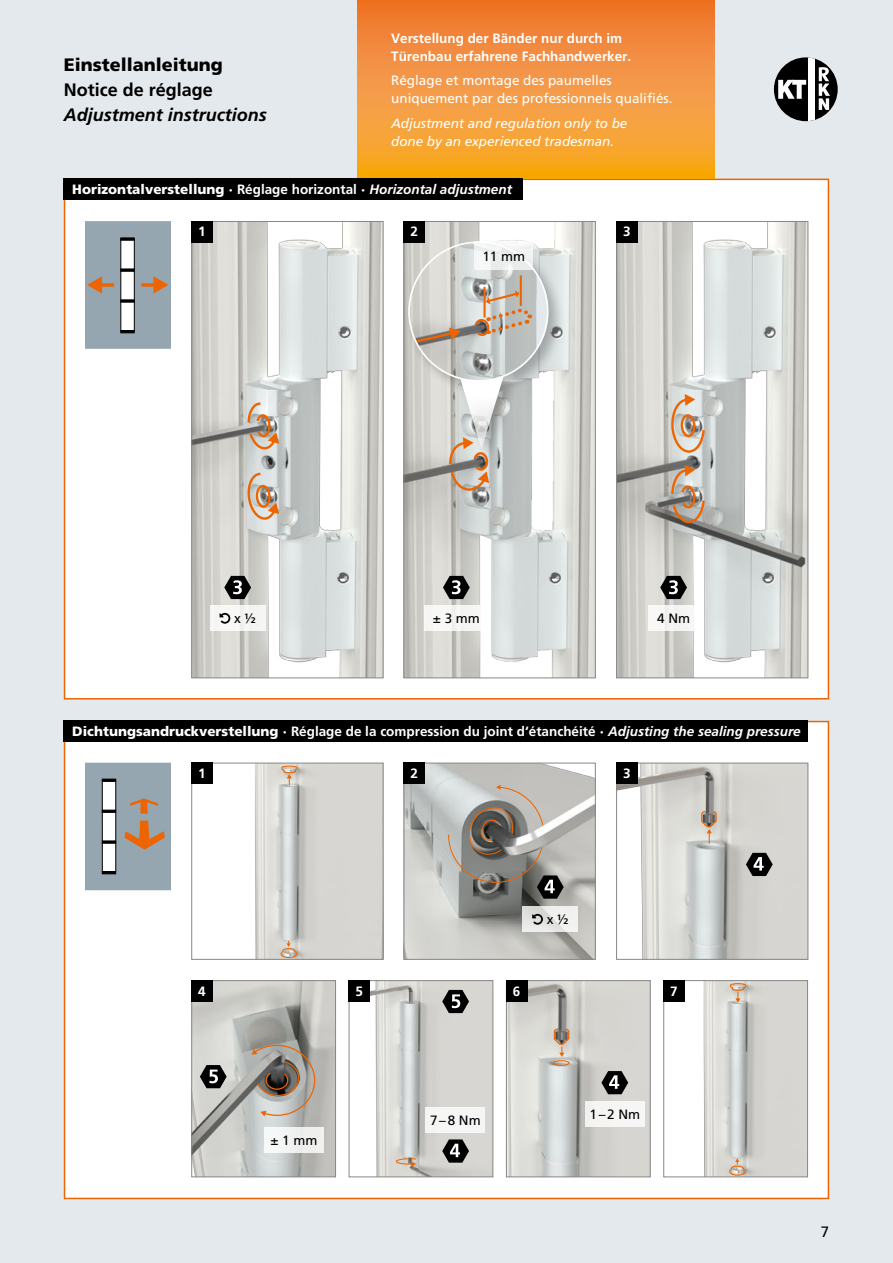
<style>
.page{position:relative;width:893px;height:1263px;background:#e3e9ec}
.page>*{position:absolute;margin:0;border:0;box-sizing:border-box;transform-origin:0 0}
.t1{font:italic 700 18px "Frutiger LT Pro";color:#000}
.t2{font:900 18px "Frutiger LT Pro";color:#000}
.t3{font:700 18px "Frutiger LT Pro";color:#000}
.t4{font:15px "Frutiger LT Pro";color:#000}
.t5{font:700 13.5px/18px "Frutiger LT Pro";color:#fff}
.t6{font:13.5px/18px "Frutiger LT Pro";color:#fff}
.t7{font:italic 13.5px/18px "Frutiger LT Pro";letter-spacing:-.005em;color:#fff}
.t8{font:900 13.5px "Frutiger LT Pro";color:#fff}
.t9{font:13.5px "Frutiger LT Pro";color:#000}
.s1{font-weight:700}
.s2{font-weight:700;font-style:italic}
.s3{font-weight:900}
.s4{font-style:italic}
</style>
<div class="page">
<div style="left:64px;top:179px;width:765px;height:520px;background:#fff;border:2px solid #ec6502"></div>
<div style="left:774px;top:57px;width:64px;height:64px;background:#000;border-radius:50%"></div>
<div style="left:808px;top:57px;width:7px;height:64px;background:#fff"></div>
<svg style="left:778px;top:80px;width:28px;height:19px"></svg>
<svg style="left:819px;top:67px;width:11px;height:43px"></svg>
<svg style="left:357px;top:0;width:357px;height:179px;background:#f39436"></svg>
<img style="left:618px;top:223px;width:188px;height:453px">
<svg style="left:669px;top:394px;width:37px;height:60px;background:#d3beab"></svg>
<svg style="left:670px;top:464px;width:36px;height:61px;background:#b19d8d"></svg>
<div style="left:616px;top:221px;width:192px;height:457px;border:1px solid #878786"></div>
<div style="left:616px;top:221px;width:21px;height:21px;background:#000"></div>
<svg style="left:85px;top:221px;width:85px;height:128px;background:#9da7ac"></svg>
<img style="left:406px;top:223px;width:188px;height:453px">
<div style="left:404px;top:221px;width:192px;height:457px;border:1px solid #878786"></div>
<div style="left:404px;top:221px;width:21px;height:21px;background:#000"></div>
<img style="left:193px;top:223px;width:188px;height:453px">
<svg style="left:245px;top:471px;width:34px;height:50px;background:#cfbdad"></svg>
<div style="left:255px;top:485px;width:16px;height:23px;border:2px solid #ec6502;border-radius:50%"></div>
<svg style="left:246px;top:401px;width:33px;height:50px;background:#c9b4a2"></svg>
<div style="left:191px;top:221px;width:192px;height:457px;border:1px solid #878786"></div>
<div style="left:191px;top:221px;width:22px;height:21px;background:#000"></div>
<div style="left:64px;top:179px;width:459px;height:21px;background:#000"></div>
<div style="left:210px;top:605px;width:55px;height:25px;background:#f6f6f5"></div>
<svg style="left:220px;top:613px;width:10px;height:11px"></svg>
<svg style="left:224px;top:576px;width:27px;height:23px"></svg>
<div style="left:424px;top:605px;width:64px;height:25px;background:#f6f6f5"></div>
<svg style="left:443px;top:576px;width:27px;height:23px"></svg>
<div style="left:648px;top:605px;width:51px;height:25px;background:#f6f6f6"></div>
<svg style="left:660px;top:576px;width:27px;height:23px"></svg>
<div style="left:64px;top:721px;width:765px;height:478px;background:#fff;border:2px solid #ec6502"></div>
<svg style="left:85px;top:763px;width:85px;height:127px;background:#9fa5a8"></svg>
<div style="left:102px;top:871px;width:14px;height:3px;border:1px solid #000"></div>
<img style="left:406px;top:765px;width:188px;height:193px">
<div style="left:404px;top:763px;width:192px;height:197px;border:1px solid #878786"></div>
<div style="left:404px;top:763px;width:21px;height:21px;background:#000"></div>
<img style="left:255px;top:765px;width:126px;height:193px">
<svg style="left:281px;top:765px;width:17px;height:20px"></svg>
<svg style="left:280px;top:941px;width:17px;height:17px"></svg>
<div style="left:191px;top:763px;width:192px;height:197px;border:1px solid #878786"></div>
<div style="left:191px;top:763px;width:22px;height:21px;background:#000"></div>
<img style="left:618px;top:765px;width:188px;height:193px">
<svg style="left:701px;top:809px;width:16px;height:35px"></svg>
<div style="left:616px;top:763px;width:192px;height:197px;border:1px solid #878786"></div>
<div style="left:616px;top:763px;width:21px;height:21px;background:#000"></div>
<img style="left:665px;top:982px;width:141px;height:193px">
<svg style="left:729px;top:982px;width:18px;height:21px"></svg>
<svg style="left:729px;top:1158px;width:17px;height:17px"></svg>
<div style="left:663px;top:980px;width:145px;height:197px;border:1px solid #878786"></div>
<div style="left:663px;top:980px;width:22px;height:21px;background:#000"></div>
<div style="left:64px;top:721px;width:744px;height:21px;background:#000"></div>
<svg style="left:746px;top:853px;width:27px;height:23px"></svg>
<img style="left:508px;top:982px;width:141px;height:193px">
<svg style="left:553px;top:1027px;width:17px;height:30px"></svg>
<div style="left:553px;top:1060px;width:17px;height:6px;border:1px solid #ec6502;border-radius:50%"></div>
<div style="left:506px;top:980px;width:145px;height:197px;border:1px solid #878786"></div>
<div style="left:506px;top:980px;width:21px;height:21px;background:#000"></div>
<div style="left:585px;top:1101px;width:60px;height:26px;background:#f6f6f5"></div>
<svg style="left:601px;top:1071px;width:27px;height:23px"></svg>
<svg style="left:447px;top:785px;width:117px;height:114px;background:#979590"></svg>
<svg style="left:523px;top:906px;width:55px;height:25px"></svg>
<svg style="left:532px;top:914px;width:11px;height:11px"></svg>
<img style="left:351px;top:982px;width:140px;height:193px">
<svg style="left:395px;top:1158px;width:22px;height:9px"></svg>
<div style="left:349px;top:980px;width:144px;height:197px;border:1px solid #878786"></div>
<div style="left:349px;top:980px;width:21px;height:21px;background:#000"></div>
<svg style="left:442px;top:990px;width:27px;height:23px"></svg>
<svg style="left:442px;top:1139px;width:27px;height:24px"></svg>
<div style="left:426px;top:1107px;width:59px;height:25px;background:#f7f6f6"></div>
<img style="left:193px;top:982px;width:141px;height:193px">
<svg style="left:251px;top:1044px;width:65px;height:72px;background:#9c948a"></svg>
<div style="left:191px;top:980px;width:145px;height:197px;border:1px solid #878786"></div>
<div style="left:191px;top:980px;width:22px;height:21px;background:#000"></div>
<svg style="left:200px;top:1065px;width:27px;height:23px"></svg>
<div style="left:264px;top:1127px;width:60px;height:25px;background:#f0f1f0"></div>
<div style="left:405px;top:238px;width:160px;height:225px;background:#000;opacity:.25"></div>
<svg style="left:448px;top:374px;width:57px;height:116px"></svg>
<img style="left:409px;top:242px;width:139px;height:139px;border-radius:69px">
<svg style="left:409px;top:328px;width:52px;height:20px"></svg>
<hr style="left:483px;top:287px;width:3px;height:30px;background:#ec6502">
<hr style="left:520px;top:275px;width:2px;height:31px;background:#ec6502">
<svg style="left:473px;top:290px;width:60px;height:47px;background:#c1b1a1"></svg>
<div style="left:475px;top:242px;width:58px;height:28px;background:#f1f2f2"></div>
<h1 class="t2" style="left:64px;top:54px;width:161px">Einstellanleitung</h1>
<h1 class="t3" style="left:64px;top:79px;width:151px">Notice de réglage</h1>
<h1 class="t1" style="left:64px;top:104px;width:204px">Adjustment instructions</h1>
<p class="t5" style="left:391px;top:29px;width:242px">Verstellung der Bänder nur durch im<br>Türenbau erfahrene Fachhandwerker.</p>
<p class="t6" style="left:391px;top:72px;width:283px">Réglage et montage des paumelles uniquement par des professionnels qualifiés.</p>
<p class="t7" style="left:391px;top:114px;width:238px">Adjustment and regulation only to be done by an experienced tradesman.</p>
<p class="t8" style="left:72px;top:181px;width:441px">Horizontalverstellung · <span class="s1">Réglage horizontal</span> · <span class="s2">Horizontal adjustment</span></p>
<p class="t5" style="left:198px;top:223px;width:9px">1</p>
<p class="t5" style="left:410px;top:223px;width:9px">2</p>
<p class="t5" style="left:623px;top:223px;width:9px">3</p>
<p class="t9" style="left:482px;top:248px;width:44px">11 mm</p>
<p class="t9" style="left:234px;top:610px;width:23px">x ½</p>
<p class="t9" style="left:433px;top:610px;width:49px">± 3 mm</p>
<p class="t9" style="left:657px;top:611px;width:35px">4 Nm</p>
<p class="t5" style="left:72px;top:723px;width:730px"><span class="s3">Dichtungsandruckverstellung ·</span> Réglage de la compression du joint d‘étanchéité <span class="s3">·</span> <span class="s4">Adjusting the sealing pressure</span></p>
<p class="t5" style="left:198px;top:764px;width:9px">1</p>
<p class="t5" style="left:410px;top:764px;width:9px">2</p>
<p class="t5" style="left:623px;top:764px;width:9px">3</p>
<p class="t5" style="left:198px;top:982px;width:9px">4</p>
<p class="t5" style="left:356px;top:982px;width:9px">5</p>
<p class="t9" style="left:270px;top:1132px;width:49px">± 1 mm</p>
<p class="t5" style="left:513px;top:982px;width:9px">6</p>
<p class="t9" style="left:547px;top:911px;width:23px">x ½</p>
<p class="t5" style="left:670px;top:982px;width:9px">7</p>
<p class="t9" style="left:430px;top:1112px;width:52px">7–8 Nm</p>
<p class="t9" style="left:589px;top:1106px;width:52px">1–2 Nm</p>
<p class="t4" style="left:821px;top:1223px;width:10px">7</p>
</div>
